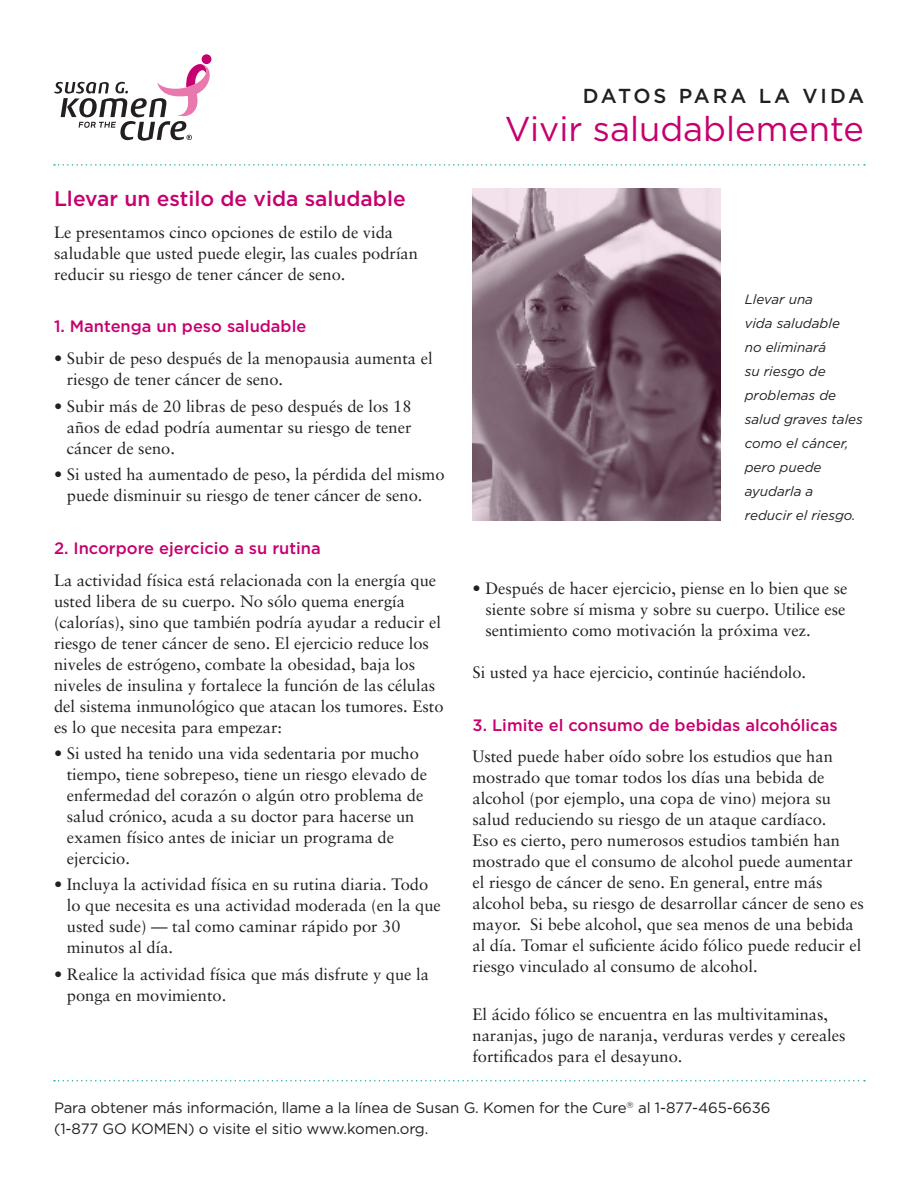
<style>
.page{position:relative;width:918px;height:1188px;background:#fff}
.page>*{position:absolute;margin:0;border:0;box-sizing:border-box;transform-origin:0 0}
.t1{font:34.5px "Gotham";color:#c6006f}
.t2{font:500 21px "Gotham";color:#c6006f}
.t3{font:500 20.25px "Gotham";letter-spacing:.145em;color:#231f20}
.t4{font:16.5px/21px "Sabon";color:#231f20}
.t5{font:500 16.5px "Gotham";color:#c6006f}
.t6{font:15px/21px "Gotham";letter-spacing:-.01em;color:#231f20}
.t7{font:italic 13.5px/24px "Gotham";color:#231f20}
</style>
<div class="page">
<svg style="left:54px;top:54px;width:157px;height:87px"></svg>
<svg style="left:54px;top:164px;width:811px;height:2px"></svg>
<svg style="left:54px;top:1080px;width:811px;height:2px"></svg>
<img style="left:473px;top:189px;width:247px;height:331px">
<p class="t3" style="left:583px;top:85px;width:283px">datos para la vida</p>
<p class="t2" style="left:54px;top:186px;width:353px">Llevar un estilo de vida saludable</p>
<p class="t4" style="left:54px;top:221px;width:366px">Le presentamos cinco opciones de estilo de vida saludable que usted puede elegir, las cuales podrían reducir su riesgo de tener cáncer de seno.</p>
<p class="t5" style="left:54px;top:317px;width:254px">1. Mantenga un peso saludable</p>
<p class="t4" style="left:67px;top:348px;width:367px;text-indent:-13px">• Subir de peso después de la menopausia aumenta el riesgo de tener cáncer de seno.</p>
<p class="t4" style="left:67px;top:395px;width:346px;text-align:justify;text-indent:-13px">• Subir más de 20 libras de peso después de los 18 años de edad podría aumentar su riesgo de tener cáncer de seno.</p>
<p class="t4" style="left:54px;top:464px;width:392px;text-align:center">• Si usted ha aumentado de peso, la pérdida del mismo puede disminuir su riesgo de tener cáncer de seno.</p>
<p class="t5" style="left:54px;top:539px;width:268px">2. I ncorpore ejercicio a su rutina</p>
<p class="t4" style="left:54px;top:569px;width:391px">La actividad física está relacionada con la energía que usted libera de su cuerpo. No sólo quema energía (calorías), sino que también podría ayudar a reducir el riesgo de tener cáncer de seno. El ejercicio reduce los niveles de estrógeno, combate la obesidad, baja los niveles de insulina y fortalece la función de las células del sistema inmunológico que atacan los tumores. Esto es lo que necesita para empezar:</p>
<p class="t4" style="left:67px;top:743px;width:362px;text-indent:-13px">• Si usted ha tenido una vida sedentaria por mucho tiempo, tiene sobrepeso, tiene un riesgo elevado de enfermedad del corazón o algún otro problema de salud crónico, acuda a su doctor para hacerse un examen físico antes de iniciar un programa de ejercicio.</p>
<p class="t4" style="left:67px;top:874px;width:376px;text-indent:-13px">• Incluya la actividad física en su rutina diaria. Todo lo que necesita es una actividad moderada (en la que usted sude) — tal como caminar rápido por 30 minutos al día.</p>
<p class="t4" style="left:67px;top:963px;width:364px;text-indent:-13px">• Realice la actividad física que más disfrute y que la ponga en movimiento.</p>
<h1 class="t1" style="left:505px;top:110px;width:361px">Vivir saludablemente</h1>
<p class="t7" style="left:745px;top:287px;width:120px">Llevar una<br>vida saludable<br>no eliminará<br>su riesgo de problemas de salud graves tales como el cáncer, pero puede ayudarla a reducir el riesgo.</p>
<p class="t4" style="left:485px;top:577px;width:364px;text-align:justify;text-indent:-13px">• Después de hacer ejercicio, piense en lo bien que se siente sobre sí misma y sobre su cuerpo. Utilice ese sentimiento como motivación la próxima vez.</p>
<p class="t4" style="left:473px;top:661px;width:335px">Si usted ya hace ejercicio, continúe haciéndolo.</p>
<p class="t5" style="left:473px;top:715px;width:367px">3. Limite el consumo de bebidas alcohólicas</p>
<p class="t4" style="left:472px;top:746px;width:393px">Usted puede haber oído sobre los estudios que han mostrado que tomar todos los días una bebida de alcohol (por ejemplo, una copa de vino) mejora su salud reduciendo su riesgo de un ataque cardíaco.<br>Eso es cierto, pero numerosos estudios también han mostrado que el consumo de alcohol puede aumentar el riesgo de cáncer de seno. En general, entre más alcohol beba, su riesgo de desarrollar cáncer de seno es mayor. Si bebe alcohol, que sea menos de una bebida al día. Tomar el suficiente ácido fólico puede reducir el riesgo vinculado al consumo de alcohol.</p>
<p class="t4" style="left:472px;top:1003px;width:375px">El ácido fólico se encuentra en las multivitaminas, naranjas, jugo de naranja, verduras verdes y cereales fortificados para el desayuno.</p>
<p class="t6" style="left:54px;top:1097px;width:718px">Para obtener más información, llame a la línea de Susan G. Komen for the Cure<sup>®</sup> al 1-877-465-6636 (1-877 GO KOMEN) o visite el sitio www.komen.org.</p>
</div>
